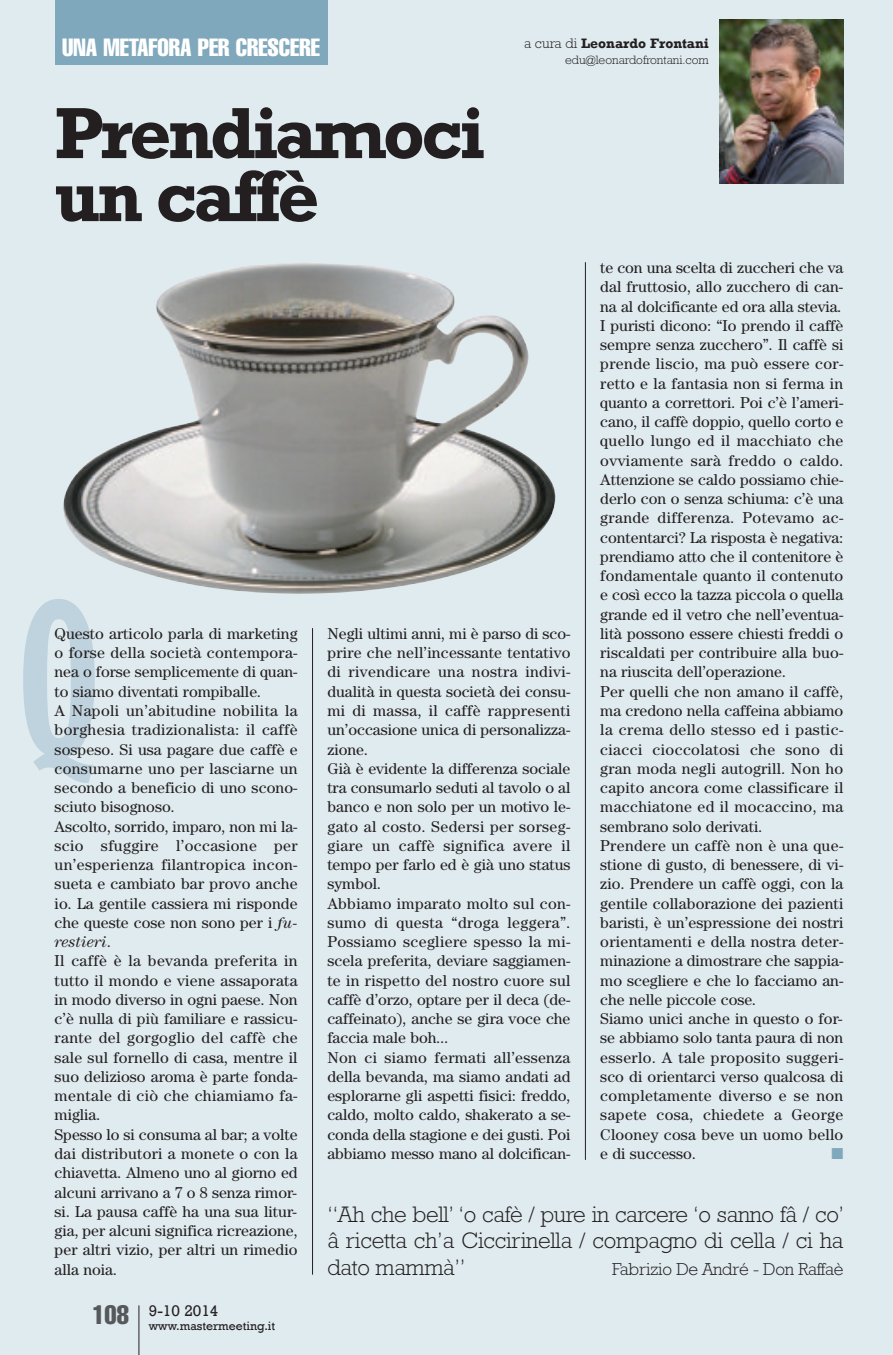
<style>
.page{position:relative;width:893px;height:1355px;background:#fff}
.page>*{position:absolute;margin:0;border:0;box-sizing:border-box;transform-origin:0 0}
.t1{font:700 73.5px/63px "Rockwell";letter-spacing:-.05em;color:#231f20}
.t2{font:extra-condensed 24.5px "Helvetica";color:#fff}
.t3{font:300 22.75px/26.2px "Rockwell";letter-spacing:-.01em;color:#231f20;text-align:justify}
.t4{font:300 17.5px "Rockwell";letter-spacing:-.015em;color:#231f20}
.t5{font:15.75px/19.2px "Century";letter-spacing:.005em;color:#231f20}
.t6{font:15.75px "Rockwell";color:#231f20}
.t7{font:15.75px "Zapf Dingbats";color:#7fa8bc}
.t8{font:700 14px "Rockwell";color:#231f20}
.t9{font:300 12.25px "Rockwell";color:#231f20}
.t10{font:12.25px "Rockwell";color:#231f20}
.s1{font-weight:300}
.s2{font-style:italic}
</style>
<div class="page">
<div style="left:0;top:0;width:893px;height:1354px;background:#e0ebf0"></div>
<hr style="left:138px;top:1305px;width:1px;height:49px;background:#231f20">
<div style="left:55px;top:0;width:272px;height:64px;background:#7fa8bc"></div>
<img style="left:719px;top:20px;width:124px;height:164px">
<hr style="left:585px;top:262px;width:1px;height:897px;background:#231f20">
<hr style="left:312px;top:628px;width:1px;height:646px;background:#231f20">
<img style="left:63px;top:263px;width:493px;height:331px">
<svg style="left:23px;top:599px;width:72px;height:184px"></svg>
<h2 class="t2" style="left:62px;top:39px;width:259px">UNA METAFORA PER CRESCERE</h2>
<p class="t8" style="left:524px;top:35px;width:186px"><span class="s1">a cura di</span> Leonardo Frontani</p>
<p class="t9" style="left:565px;top:56px;width:145px">edu@leonardofrontani.com</p>
<h1 class="t1" style="left:55px;top:100px;width:432px">Prendiamoci un caffè</h1>
<p class="t5" style="left:55px;top:625px;width:245px">Questo articolo parla di marketing o forse della società contempora&shy;nea o forse semplicemente di quan&shy;to siamo diventati rompiballe.<br>A Napoli un’abitudine nobilita la borghesia tradizionalista: il caffè sospeso. Si usa pagare due caffè e consumarne uno per lasciarne un secondo a beneficio di uno scono&shy;sciuto bisognoso.<br>Ascolto, sorrido, imparo, non mi la&shy;scio sfuggire l’occasione per un’esperienza filantropica incon&shy;sueta e cambiato bar provo anche io. La gentile cassiera mi risponde che queste cose non sono per i <span class="s2">fu&shy;restieri</span>.<br>Il caffè è la bevanda preferita in tutto il mondo e viene assaporata in modo diverso in ogni paese. Non c’è nulla di più familiare e rassicu&shy;rante del gorgoglio del caffè che sale sul fornello di casa, mentre il suo delizioso aroma è parte fonda&shy;mentale di ciò che chiamiamo fa&shy;miglia.<br>Spesso lo si consuma al bar; a volte dai distributori a monete o con la chiavetta. Almeno uno al giorno ed alcuni arrivano a 7 o 8 senza rimor&shy;si. La pausa caffè ha una sua litur&shy;gia, per alcuni significa ricreazione, per altri vizio, per altri un rimedio alla noia.</p>
<p class="t10" style="left:92px;top:1318px;width:184px"><sup>108</sup> www.mastermeeting.it</p>
<p class="t6" style="left:149px;top:1300px;width:71px">9-10 2014</p>
<p class="t5" style="left:327px;top:625px;width:245px">Negli ultimi anni, mi è parso di sco&shy;prire che nell’incessante tentativo di rivendicare una nostra indivi&shy;dualità in questa società dei consu&shy;mi di massa, il caffè rappresenti un’occasione unica di personalizza&shy;zione.<br>Già è evidente la differenza sociale tra consumarlo seduti al tavolo o al banco e non solo per un motivo le&shy;gato al costo. Sedersi per sorseg&shy;giare un caffè significa avere il tempo per farlo ed è già uno status symbol.<br>Abbiamo imparato molto sul con&shy;sumo di questa “droga leggera”.<br>Possiamo scegliere spesso la mi&shy;scela preferita, deviare saggiamen&shy;te in rispetto del nostro cuore sul caffè d’orzo, optare per il deca (de&shy;caffeinato), anche se gira voce che faccia male boh...<br>Non ci siamo fermati all’essenza della bevanda, ma siamo andati ad esplorarne gli aspetti fisici: freddo, caldo, molto caldo, shakerato a se&shy;conda della stagione e dei gusti. Poi abbiamo messo mano al dolcifican-</p>
<p class="t5" style="left:600px;top:259px;width:245px">te con una scelta di zuccheri che va dal fruttosio, allo zucchero di can&shy;na al dolcificante ed ora alla stevia.<br>I puristi dicono: “Io prendo il caffè sempre senza zucchero”. Il caffè si prende liscio, ma può essere cor&shy;retto e la fantasia non si ferma in quanto a correttori. Poi c’è l’ameri&shy;cano, il caffè doppio, quello corto e quello lungo ed il macchiato che ovviamente sarà freddo o caldo.<br>Attenzione se caldo possiamo chie&shy;derlo con o senza schiuma: c’è una grande differenza. Potevamo ac&shy;contentarci? La risposta è negativa: prendiamo atto che il contenitore è fondamentale quanto il contenuto e così ecco la tazza piccola o quella grande ed il vetro che nell’eventua&shy;lità possono essere chiesti freddi o riscaldati per contribuire alla buo&shy;na riuscita dell’operazione.<br>Per quelli che non amano il caffè, ma credono nella caffeina abbiamo la crema dello stesso ed i pastic&shy;ciacci cioccolatosi che sono di gran moda negli autogrill. Non ho capito ancora come classificare il macchiatone ed il mocaccino, ma sembrano solo derivati.<br>Prendere un caffè non è una que&shy;stione di gusto, di benessere, di vi&shy;zio. Prendere un caffè oggi, con la gentile collaborazione dei pazienti baristi, è un’espressione dei nostri orientamenti e della nostra deter&shy;minazione a dimostrare che sappia&shy;mo scegliere e che lo facciamo an&shy;che nelle piccole cose.<br>Siamo unici anche in questo o for&shy;se abbiamo solo tanta paura di non esserlo. A tale proposito suggeri&shy;sco di orientarci verso qualcosa di completamente diverso e se non sapete cosa, chiedete a George Clooney cosa beve un uomo bello e di successo.</p>
<p class="t7" style="left:831px;top:1144px;width:13px">■</p>
<h3 class="t3" style="left:327px;top:1203px;width:518px">“Ah che bell’ ‘o cafè / pure in carcere ‘o sanno fâ / co’ â ricetta ch’a Ciccirinella / compagno di cella / ci ha dato mammà”</h3>
<p class="t4" style="left:612px;top:1262px;width:233px">Fabrizio De André - Don Raffaè</p>
</div>
